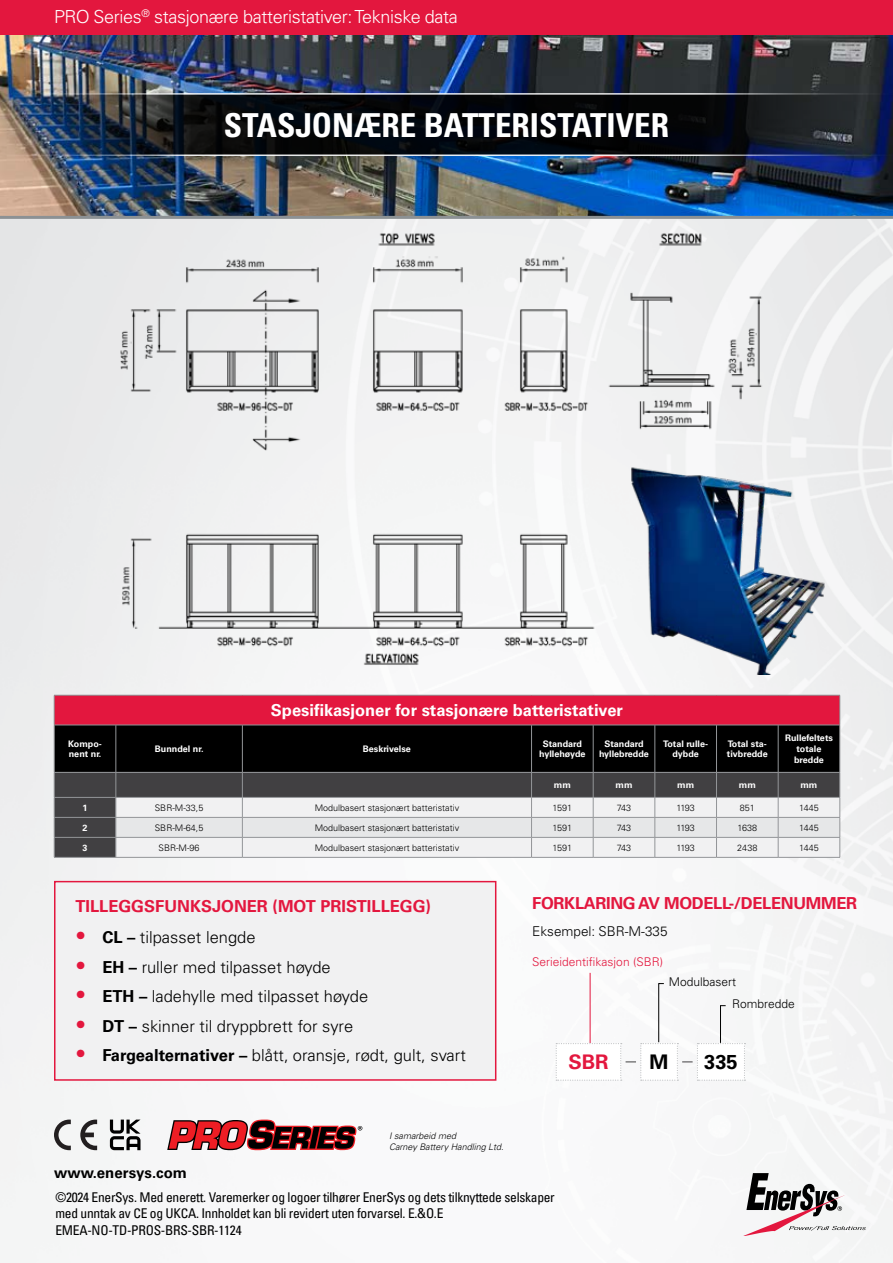
<style>
.page{position:relative;width:893px;height:1263px;background:#fff}
.page>*{position:absolute;margin:0;border:0;box-sizing:border-box;transform-origin:0 0}
.t1{font:700 condensed 33px "Univers LT Pro";color:#fff}
.t2{font:700 20.1px "Univers LT Pro 65";color:#000}
.t3{font:700 20.1px "Univers LT Pro 65";color:#e3173e}
.t4{font:300 18px "Univers LT Pro 45";letter-spacing:-.02em;color:#fff}
.t5{font:300 16.5px "Univers LT Pro 45";color:#000}
.t6{font:700 16.5px "Univers LT Pro 65";color:#fff}
.t7{font:700 16.5px "Univers LT Pro 65";color:#e3173e}
.t8{font:700 16.5px "Univers LT Pro 65";letter-spacing:-.02em;color:#e3173e}
.t9{font:700 15px "Univers LT Pro 65";color:#000}
.t10{font:condensed 13.5px/16.2px "Univers LT Pro";letter-spacing:-.02em;color:#000}
.t11{font:300 13.5px "Univers LT Pro 45";color:#000}
.t12{font:300 12px "Univers LT Pro 45";color:#e3173e}
.t13{font:300 12px/21.9px "Univers LT Pro 45";color:#000}
.t14{font:300 9px "Univers LT Pro 45";color:#000}
.t15{font:700 9px/10.8px "Univers LT Pro 65";color:#fff;text-align:center}
.t16{font:italic 300 9px/10.8px "Univers LT Pro 45";color:#000}
.s1{font-size:21px;color:#e3173e}
.s2{font-family:"Univers LT Pro 65";font-weight:700}
</style>
<div class="page">
<img style="left:0;top:219px;width:893px;height:1044px">
<img style="left:0;top:34px;width:893px;height:185px">
<div style="left:0;top:0;width:893px;height:34px;background:#e3173e"></div>
<svg style="left:0;top:93px;width:893px;height:63px;background:#1a1f26"></svg>
<img style="left:630px;top:463px;width:195px;height:211px">
<img style="left:121px;top:227px;width:651px;height:441px">
<div style="left:54px;top:695px;width:786px;height:30px;background:#e3173e"></div>
<hr style="left:840px;top:695px;width:1px;height:30px;background:#939598">
<svg style="left:54px;top:725px;width:787px;height:132px"></svg>
<hr style="left:54px;top:857px;width:62px;height:1px;background:#939598">
<hr style="left:116px;top:857px;width:126px;height:1px;background:#939598">
<hr style="left:242px;top:857px;width:289px;height:1px;background:#939598">
<hr style="left:531px;top:857px;width:62px;height:1px;background:#939598">
<hr style="left:593px;top:857px;width:62px;height:1px;background:#939598">
<hr style="left:655px;top:857px;width:61px;height:1px;background:#939598">
<hr style="left:716px;top:857px;width:62px;height:1px;background:#939598">
<hr style="left:778px;top:857px;width:62px;height:1px;background:#939598">
<hr style="left:54px;top:695px;width:62px;height:1px;background:#939598">
<hr style="left:54px;top:695px;width:1px;height:30px;background:#939598">
<hr style="left:116px;top:695px;width:126px;height:1px;background:#939598">
<hr style="left:242px;top:695px;width:289px;height:1px;background:#939598">
<hr style="left:531px;top:695px;width:62px;height:1px;background:#939598">
<hr style="left:593px;top:695px;width:62px;height:1px;background:#939598">
<hr style="left:655px;top:695px;width:61px;height:1px;background:#939598">
<hr style="left:716px;top:695px;width:62px;height:1px;background:#939598">
<hr style="left:778px;top:695px;width:62px;height:1px;background:#939598">
<hr style="left:54px;top:725px;width:62px;height:1px;background:#939598">
<hr style="left:116px;top:725px;width:126px;height:1px;background:#939598">
<hr style="left:242px;top:725px;width:289px;height:1px;background:#939598">
<hr style="left:531px;top:725px;width:62px;height:1px;background:#939598">
<hr style="left:593px;top:725px;width:62px;height:1px;background:#939598">
<hr style="left:655px;top:725px;width:61px;height:1px;background:#939598">
<hr style="left:716px;top:725px;width:62px;height:1px;background:#939598">
<hr style="left:778px;top:725px;width:62px;height:1px;background:#939598">
<div style="left:54px;top:881px;width:442px;height:200px;background:#f1f1f2;border:2px solid #e3173e"></div>
<svg style="left:742px;top:1173px;width:124px;height:63px"></svg>
<hr style="left:590px;top:973px;width:1px;height:71px;background:#e3173e">
<svg style="left:556px;top:983px;width:189px;height:98px"></svg>
<svg style="left:54px;top:1119px;width:17px;height:31px"></svg>
<svg style="left:80px;top:1119px;width:17px;height:31px"></svg>
<svg style="left:110px;top:1119px;width:31px;height:31px"></svg>
<svg style="left:167px;top:1119px;width:195px;height:31px"></svg>
<h3 class="t4" style="left:54px;top:6px;width:405px">PRO Series<sup>®</sup> stasjonære batteristativer: Tekniske data</h3>
<h1 class="t1" style="left:224px;top:105px;width:447px">STASJONÆRE BATTERISTATIVER</h1>
<h3 class="t6" style="left:271px;top:700px;width:354px">Spesifikasjoner for stasjonære batteristativer</h3>
<p class="t15" style="left:68px;top:738px;width:35px;text-align:left">Kompo&shy;nent nr.</p>
<p class="t15" style="left:155px;top:743px;width:50px">Bunndel nr.</p>
<p class="t15" style="left:363px;top:743px;width:49px">Beskrivelse</p>
<p class="t15" style="left:539px;top:738px;width:48px">Standard hyllehøyde</p>
<p class="t15" style="left:599px;top:738px;width:51px">Standard hyllebredde</p>
<p class="t15" style="left:663px;top:738px;width:46px">Total rulle&shy;dybde</p>
<p class="t15" style="left:727px;top:738px;width:42px;text-align:left">Total sta&shy;tivbredde</p>
<p class="t15" style="left:785px;top:733px;width:49px">Rullefeltets totale bredde</p>
<p class="t15" style="left:554px;top:780px;width:18px">mm</p>
<p class="t15" style="left:615px;top:780px;width:18px">mm</p>
<p class="t15" style="left:677px;top:780px;width:18px">mm</p>
<p class="t15" style="left:739px;top:780px;width:18px">mm</p>
<p class="t15" style="left:800px;top:780px;width:18px">mm</p>
<p class="t15" style="left:82px;top:802px;width:7px">1</p>
<p class="t14" style="left:155px;top:802px;width:50px">SBR-M-33,5</p>
<p class="t14" style="left:315px;top:802px;width:146px">Modulbasert stasjonært batteristativ</p>
<p class="t14" style="left:553px;top:802px;width:21px">1591</p>
<p class="t14" style="left:617px;top:802px;width:16px">743</p>
<p class="t14" style="left:676px;top:802px;width:20px">1193</p>
<p class="t14" style="left:740px;top:802px;width:17px">851</p>
<p class="t14" style="left:799px;top:802px;width:21px">1445</p>
<p class="t15" style="left:82px;top:822px;width:7px">2</p>
<p class="t14" style="left:155px;top:822px;width:50px">SBR-M-64,5</p>
<p class="t14" style="left:315px;top:822px;width:146px">Modulbasert stasjonært batteristativ</p>
<p class="t14" style="left:553px;top:822px;width:21px">1591</p>
<p class="t14" style="left:617px;top:822px;width:16px">743</p>
<p class="t14" style="left:676px;top:822px;width:20px">1193</p>
<p class="t14" style="left:737px;top:822px;width:21px">1638</p>
<p class="t14" style="left:799px;top:822px;width:21px">1445</p>
<p class="t15" style="left:82px;top:842px;width:7px">3</p>
<p class="t14" style="left:159px;top:842px;width:43px">SBR-M-96</p>
<p class="t14" style="left:315px;top:842px;width:146px">Modulbasert stasjonært batteristativ</p>
<p class="t14" style="left:553px;top:842px;width:21px">1591</p>
<p class="t14" style="left:617px;top:842px;width:16px">743</p>
<p class="t14" style="left:676px;top:842px;width:20px">1193</p>
<p class="t14" style="left:737px;top:842px;width:22px">2438</p>
<p class="t14" style="left:799px;top:842px;width:21px">1445</p>
<h3 class="t7" style="left:75px;top:897px;width:357px">TILLEGGSFUNKSJONER (MOT PRISTILLEGG)</h3>
<h3 class="t5" style="left:75px;top:927px;width:182px"><span class="s1">•</span> <span class="s2">CL –</span> tilpasset lengde</h3>
<h3 class="t5" style="left:75px;top:957px;width:257px"><span class="s1">•</span> <span class="s2">EH –</span> ruller med tilpasset høyde</h3>
<h3 class="t5" style="left:75px;top:986px;width:294px"><span class="s1">•</span> <span class="s2">ETH –</span> ladehylle med tilpasset høyde</h3>
<h3 class="t5" style="left:75px;top:1016px;width:279px"><span class="s1">•</span> <span class="s2">DT –</span> skinner til dryppbrett for syre</h3>
<h3 class="t5" style="left:75px;top:1045px;width:392px"><span class="s1">•</span> <span class="s2">Fargealternativer –</span> blått, oransje, rødt, gult, svart</h3>
<h3 class="t9" style="left:54px;top:1164px;width:134px">www.enersys.com</h3>
<p class="t16" style="left:389px;top:1131px;width:116px">I samarbeid med<br>Carney Battery Handling Ltd.</p>
<h3 class="t8" style="left:532px;top:893px;width:326px">FORKLARING AV MODELL-/DELENUMMER</h3>
<h3 class="t11" style="left:532px;top:923px;width:137px">Eksempel: SBR-M-335</h3>
<h3 class="t12" style="left:532px;top:954px;width:132px">Serieidentifikasjon (SBR)</h3>
<h3 class="t13" style="left:732px;top:971px;width:64px;text-indent:-64px">Modulbasert<br>Rombredde</h3>
<h2 class="t3" style="left:568px;top:1050px;width:42px">SBR</h2>
<h2 class="t2" style="left:650px;top:1050px;width:20px">M</h2>
<h2 class="t2" style="left:704px;top:1050px;width:35px">335</h2>
<h3 class="t10" style="left:55px;top:1189px;width:501px">©2024 EnerSys. Med enerett. Varemerker og logoer tilhører EnerSys og dets tilknyttede selskaper med unntak av CE og UKCA. Innholdet kan bli revidert uten forvarsel. E.&amp;O.E<br>EMEA-NO-TD-PROS-BRS-SBR-1124</h3>
</div>
